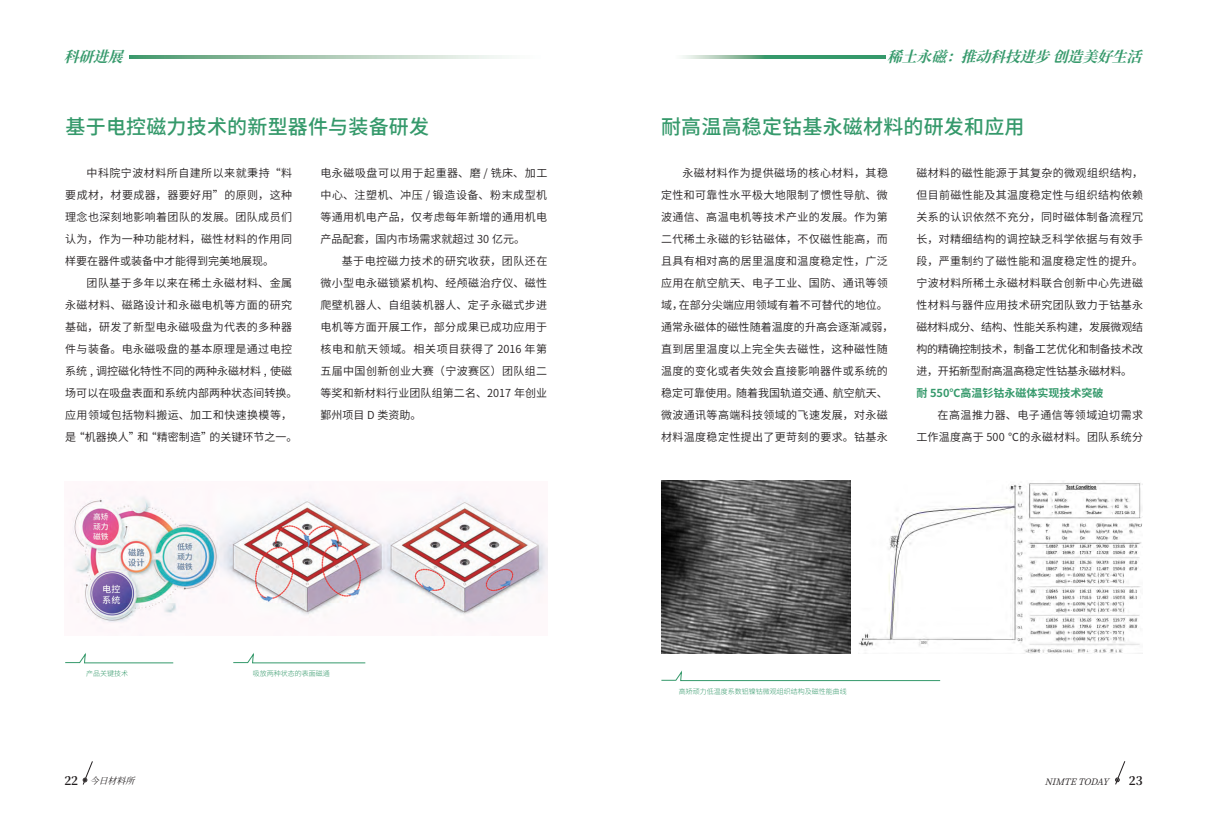
<style>
.page{position:relative;width:1208px;height:840px;background:#fff}
.page>*{position:absolute;margin:0;border:0;box-sizing:border-box;transform-origin:0 0}
.t1{font:500 20px "Source Han Sans CN";letter-spacing:.01em;color:#35996b}
.t2{font:italic 700 14.7px "Source Han Serif CN";color:#35996b}
.t3{font:11px/22px "Source Han Sans CN";letter-spacing:.035em;color:#231f20;text-align:justify}
.t4{font:700 11px "Source Han Sans CN";color:#35996b}
.t5{font:italic 8.9px "Source Han Serif CN";color:#231f20}
.t6{font:300 7px "Source Han Sans CN";color:#35996b}
.s1{font-weight:700;font-style:normal;font-size:11.8px}
</style>
<div class="page">
<svg style="left:82px;top:761px;width:11px;height:24px"></svg>
<svg style="left:1115px;top:761px;width:10px;height:23px"></svg>
<svg style="left:129px;top:56px;width:376px;height:2px"></svg>
<svg style="left:682px;top:56px;width:203px;height:2px"></svg>
<svg style="left:65px;top:653px;width:109px;height:10px"></svg>
<svg style="left:233px;top:653px;width:133px;height:10px"></svg>
<img style="left:661px;top:480px;width:190px;height:173px">
<img style="left:858px;top:481px;width:284px;height:172px">
<svg style="left:661px;top:670px;width:21px;height:10px"></svg>
<img style="left:70px;top:494px;width:477px;height:130px">
<h2 class="t2" style="left:64px;top:48px;width:72px">科研进展</h2>
<h2 class="t2" style="left:887px;top:48px;width:267px">稀土永磁：推动科技进步创造美好生活</h2>
<p class="t1" style="left:66px;top:115px;width:365px">基于电控磁力技术的新型器件与装备研发</p>
<p class="t3" style="left:65px;top:162px;width:228px;text-indent:21px">中科院宁波材料所自建所以来就秉持“料要成材，材要成器，器要好用”的原则，这种理念也深刻地影响着团队的发展。团队成员们认为，作为一种功能材料，磁性材料的作用同样要在器件或装备中才能得到完美地展现。</p>
<p class="t3" style="left:65px;top:272px;width:234px;text-align:left;text-indent:21px">团队基于多年以来在稀土永磁材料、金属永磁材料、磁路设计和永磁电机等方面的研究基础，研发了新型电永磁吸盘为代表的多种器件与装备。电永磁吸盘的基本原理是通过电控系统 , 调控磁化特性不同的两种永磁材料 , 使磁场可以在吸盘表面和系统内部两种状态间转换。应用领域包括物料搬运、加工和快速换模等，是“机器换人”和“精密制造”的关键环节之一。</p>
<p class="t3" style="left:320px;top:162px;width:228px">电永磁吸盘可以用于起重器、磨 / 铣床、加工中心、注塑机、冲压 / 锻造设备、粉末成型机等通用机电产品，仅考虑每年新增的通用机电产品配套，国内市场需求就超过 30 亿元。</p>
<p class="t3" style="left:320px;top:250px;width:228px;text-indent:21px">基于电控磁力技术的研究收获，团队还在微小型电永磁锁紧机构、经颅磁治疗仪、磁性爬壁机器人、自组装机器人、定子永磁式步进电机等方面开展工作，部分成果已成功应用于核电和航天领域。相关项目获得了 2016 年第五届中国创新创业大赛（宁波赛区）团队组二等奖和新材料行业团队组第二名、2017 年创业鄞州项目 D 类资助。</p>
<p class="t6" style="left:86px;top:669px;width:44px">产品关键技术</p>
<p class="t6" style="left:253px;top:669px;width:78px">吸放两种状态的表面磁通</p>
<p class="t1" style="left:661px;top:115px;width:365px">耐高温高稳定钴基永磁材料的研发和应用</p>
<p class="t3" style="left:661px;top:162px;width:234px;text-align:left;text-indent:21px">永磁材料作为提供磁场的核心材料，其稳定性和可靠性水平极大地限制了惯性导航、微波通信、高温电机等技术产业的发展。作为第二代稀土永磁的钐钴磁体，不仅磁性能高，而且具有相对高的居里温度和温度稳定性，广泛应用在航空航天、电子工业、国防、通讯等领域，在部分尖端应用领域有着不可替代的地位。通常永磁体的磁性随着温度的升高会逐渐减弱，直到居里温度以上完全失去磁性，这种磁性随温度的变化或者失效会直接影响器件或系统的稳定可靠使用。随着我国轨道交通、航空航天、微波通讯等高端科技领域的飞速发展，对永磁材料温度稳定性提出了更苛刻的要求。钴基永</p>
<p class="t3" style="left:916px;top:162px;width:228px">磁材料的磁性能源于其复杂的微观组织结构，但目前磁性能及其温度稳定性与组织结构依赖关系的认识依然不充分，同时磁体制备流程冗长，对精细结构的调控缺乏科学依据与有效手段，严重制约了磁性能和温度稳定性的提升。宁波材料所稀土永磁材料联合创新中心先进磁性材料与器件应用技术研究团队致力于钴基永磁材料成分、结构、性能关系构建，发展微观结构的精确控制技术，制备工艺优化和制备技术改进，开拓新型耐高温高稳定性钴基永磁材料。</p>
<p class="t4" style="left:916px;top:386px;width:189px">耐 550℃高温钐钴永磁体实现技术突破</p>
<p class="t3" style="left:916px;top:404px;width:228px;text-align:right">在高温推力器、电子通信等领域迫切需求<br>工作温度高于 500 ℃的永磁材料。团队系统分</p>
<p class="t6" style="left:678px;top:687px;width:169px">高矫顽力低温度系数铝镍钴微观组织结构及磁性能曲线</p>
<p class="t5" style="left:64px;top:775px;width:78px"><span class="s1">2 2</span> 今日材料所</p>
<p class="t5" style="left:1045px;top:775px;width:99px">NIMTETODAY <span class="s1">2 3</span></p>
</div>
